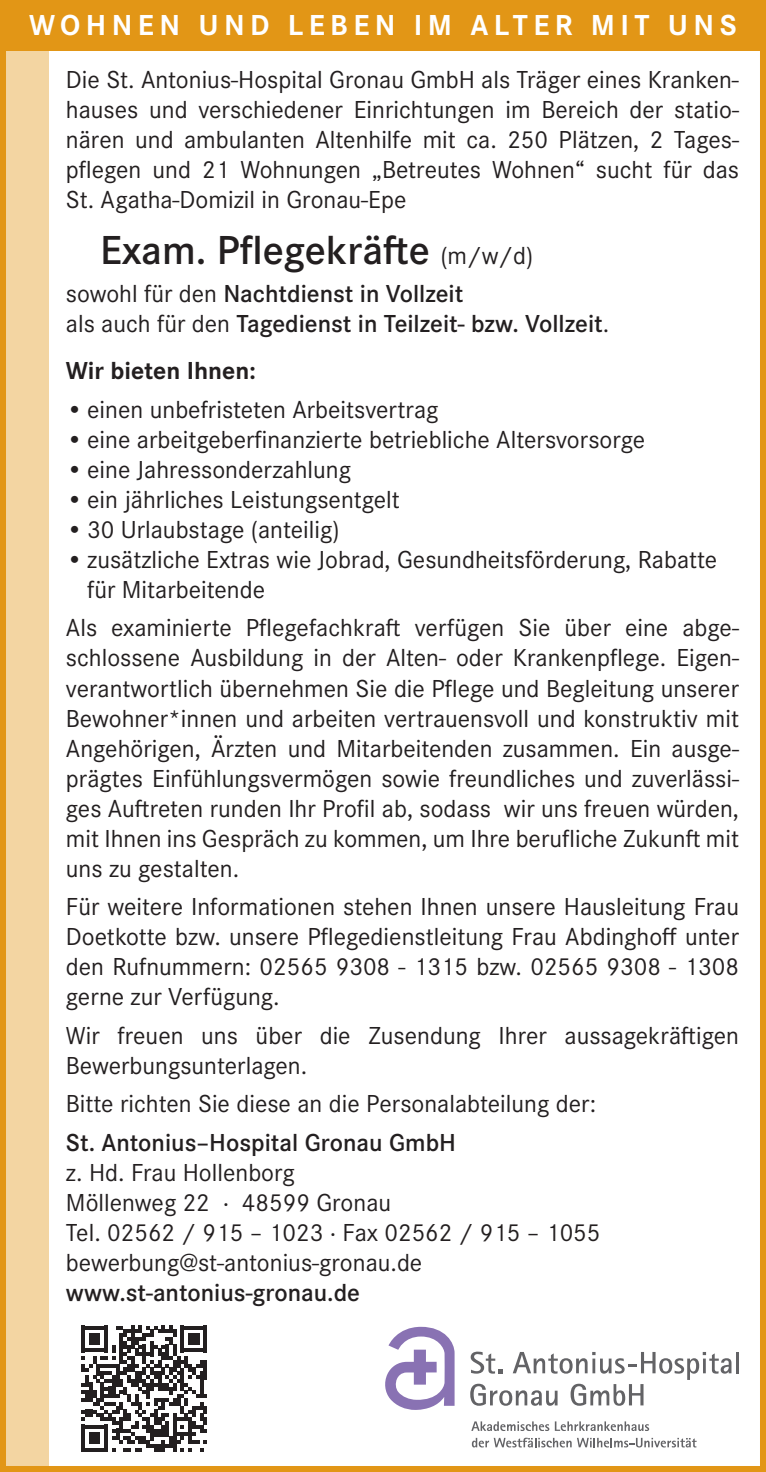
<style>
.page{position:relative;width:766px;height:1472px;background:#fff}
.page>*{position:absolute;margin:0;border:0;box-sizing:border-box;transform-origin:0 0}
.t1{font:600 42px "Corporate S Pro";color:#231f20}
.t2{font:700 30px "Corporate S Pro";letter-spacing:.18em;color:#fff}
.t3{font:25.5px/30px "Corporate S Pro";color:#231f20;text-align:justify}
.t4{font:600 25.5px/30px "Corporate S Pro";color:#231f20}
.t5{font:700 25.5px "Corporate S Pro";color:#231f20}
.s1{font-weight:400;font-size:25.5px}
.s2{font-weight:400}
</style>
<div class="page">
<div style="left:0;top:0;width:765px;height:51px;background:#e29616"></div>
<div style="left:0;top:0;width:48px;height:1471px;background:#f3d5a2"></div>
<div style="left:0;top:0;width:765px;height:1471px;border:6px solid #e29616"></div>
<hr style="left:736px;top:1351px;width:2px;height:22px;background:#636366">
<svg style="left:470px;top:1351px;width:261px;height:54px"></svg>
<svg style="left:385px;top:1326px;width:69px;height:83px"></svg>
<svg style="left:471px;top:1421px;width:178px;height:9px"></svg>
<svg style="left:471px;top:1437px;width:225px;height:10px"></svg>
<svg style="left:81px;top:1325px;width:126px;height:126px"></svg>
<p class="t2" style="left:29px;top:2px;width:708px">WOHNEN UND LEBEN IM ALTER MIT UNS</p>
<p class="t3" style="left:66px;top:63px;width:674px">Die St. Antonius-Hospital Gronau GmbH als Träger eines Kranken&shy;hauses und verschiedener Einrichtungen im Bereich der statio&shy;nären und ambulanten Altenhilfe mit ca. 250 Plätzen, 2 Tages&shy;pflegen und 21 Wohnungen „Betreutes Wohnen“ sucht für das St. Agatha-Domizil in Gronau-Epe</p>
<p class="t1" style="left:100px;top:219px;width:434px">Exam. Pflegekräfte <span class="s1">(m/w/d)</span></p>
<p class="t4" style="left:66px;top:277px;width:544px"><span class="s2">sowohl für den</span> Nachtdienst in Vollzeit<br><span class="s2">als auch für den</span> Tagedienst in Teilzeit- bzw. Vollzeit<span class="s2">.</span></p>
<p class="t5" style="left:66px;top:351px;width:191px">Wir bieten Ihnen:</p>
<p class="t3" style="left:66px;top:392px;width:374px">• einen unbefristeten Arbeitsvertrag</p>
<p class="t3" style="left:66px;top:422px;width:580px">• eine arbeitgeberfinanzierte betriebliche Altersvorsorge</p>
<p class="t3" style="left:66px;top:452px;width:286px">• eine Jahressonderzahlung</p>
<p class="t3" style="left:66px;top:482px;width:335px">• ein jährliches Leistungsentgelt</p>
<p class="t3" style="left:66px;top:512px;width:275px">• 30 Urlaubstage (anteilig)</p>
<p class="t3" style="left:87px;top:542px;width:631px;text-indent:-21px">• zusätzliche Extras wie Jobrad, Gesundheitsförderung, Rabatte für Mitarbeitende</p>
<p class="t3" style="left:66px;top:611px;width:674px">Als examinierte Pflegefachkraft verfügen Sie über eine abge&shy;schlossene Ausbildung in der Alten- oder Krankenpflege. Eigen&shy;verantwortlich übernehmen Sie die Pflege und Begleitung unserer Bewohner*innen und arbeiten vertrauensvoll und konstruktiv mit Angehörigen, Ärzten und Mitarbeitenden zusammen. Ein ausge&shy;prägtes Einfühlungsvermögen sowie freundliches und zuverlässi&shy;ges Auftreten runden Ihr Profil ab, sodass wir uns freuen würden, mit Ihnen ins Gespräch zu kommen, um Ihre berufliche Zukunft mit uns zu gestalten.</p>
<p class="t3" style="left:66px;top:889px;width:674px">Für weitere Informationen stehen Ihnen unsere Hausleitung Frau Doetkotte bzw. unsere Pflegedienstleitung Frau Abdinghoff unter den Rufnummern: 02565 9308 - 1315 bzw. 02565 9308 - 1308 gerne zur Verfügung.</p>
<p class="t3" style="left:66px;top:1018px;width:674px">Wir freuen uns über die Zusendung Ihrer aussagekräftigen<br>Bewerbungsunterlagen.</p>
<p class="t3" style="left:66px;top:1086px;width:531px">Bitte richten Sie diese an die Personalabteilung der:</p>
<p class="t4" style="left:66px;top:1125px;width:391px">St. Antonius–Hospital Gronau GmbH</p>
<p class="t3" style="left:66px;top:1155px;width:230px">z. Hd. Frau Hollenborg</p>
<p class="t3" style="left:66px;top:1185px;width:326px">Möllenweg 22 ⋅ 48599 Gronau</p>
<p class="t3" style="left:66px;top:1215px;width:536px">Tel. 02562 / 915 – 1023 ⋅ Fax 02562 / 915 – 1055</p>
<p class="t3" style="left:66px;top:1245px;width:358px">bewerbung@st-antonius-gronau.de</p>
<p class="t4" style="left:66px;top:1275px;width:295px">www.st-antonius-gronau.de</p>
</div>
